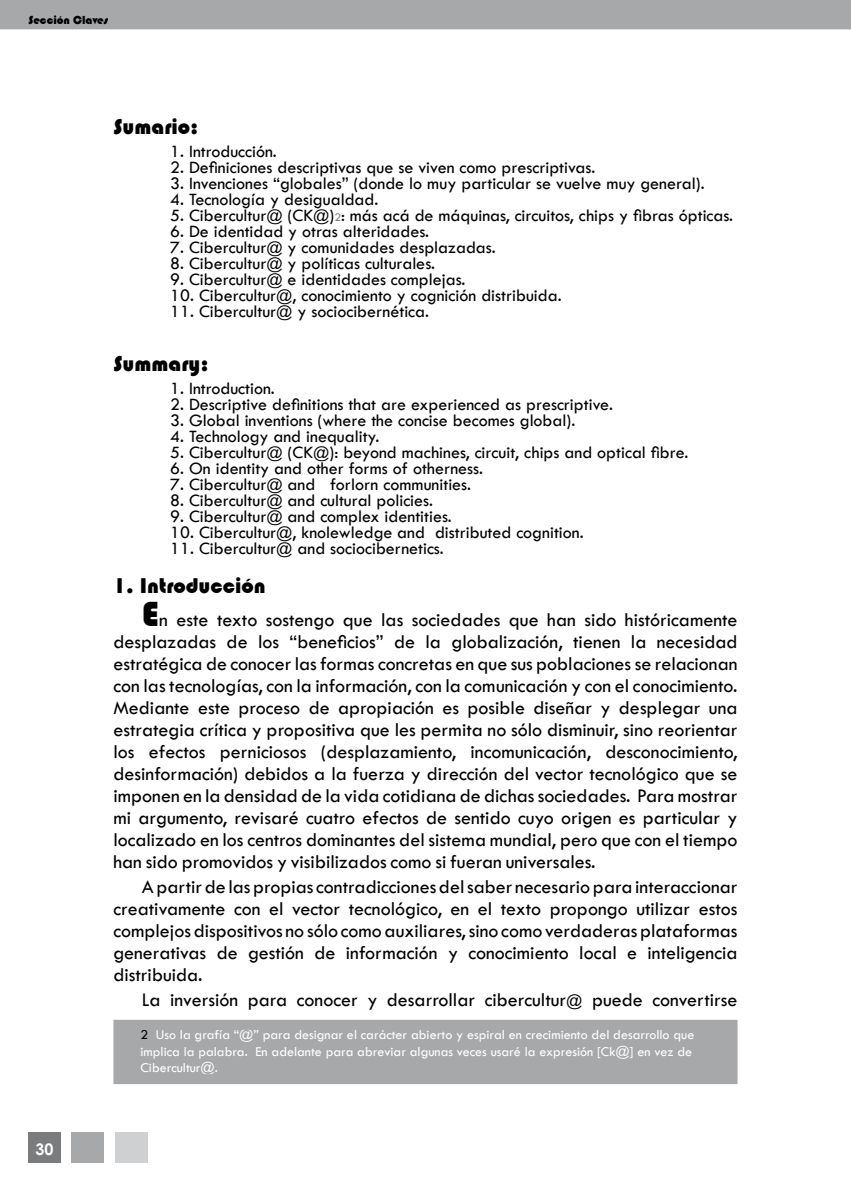
<style>
.page{position:relative;width:851px;height:1191px;background:#fff}
.page>*{position:absolute;margin:0;border:0;box-sizing:border-box;transform-origin:0 0}
.t1{font:22px "Bauhaus 93";color:#000}
.t2{font:20px/22px "Tw Cen";color:#000;text-align:justify}
.t3{font:18px "Tw Cen";color:#000}
.t4{font:700 16px "Century Gothic";color:#fff}
.t5{font:14px/16px "Tw Cen";color:#fff}
.t6{font:12px "Bauhaus 93";color:#000}
.s1{font-size:16px}
.s2{font-size:12px;color:#7b7c7e}
.s3{font-family:"Bauhaus 93";font-size:36px}
.s4{color:#000}
</style>
<div class="page">
<div style="left:0;top:0;width:850px;height:28px;background:#a7a8aa"></div>
<div style="left:0;top:0;width:850px;height:29px;border:2px solid #a7a8aa"></div>
<div style="left:28px;top:1132px;width:32px;height:30px;background:#7b7c7e"></div>
<div style="left:72px;top:1132px;width:32px;height:30px;background:#a7a8aa"></div>
<div style="left:115px;top:1132px;width:32px;height:30px;background:#cfd0d1"></div>
<svg style="left:849px;top:0;width:2px;height:29px"></svg>
<div style="left:118px;top:1024px;width:614px;height:55px;background:#a7a8aa"></div>
<div style="left:113px;top:1019px;width:624px;height:65px;border:10px solid #a7a8aa"></div>
<p class="t6" style="left:28px;top:13px;width:81px">Sección Claves</p>
<p class="t1" style="left:113px;top:114px;width:87px">Sumario:</p>
<p class="t3" style="left:170px;top:140px;width:108px">1. Introducción.</p>
<p class="t3" style="left:170px;top:156px;width:426px">2. Definiciones descriptivas que se viven como prescriptivas.</p>
<p class="t3" style="left:170px;top:172px;width:536px">3. Invenciones “globales” (donde lo muy particular se vuelve muy general).</p>
<p class="t3" style="left:170px;top:188px;width:210px">4. Tecnología y desigualdad.</p>
<p class="t3" style="left:170px;top:204px;width:564px">5. Cibercultur<span class="s1">@</span> (CK<span class="s1">@</span>)<span class="s2">2</span>: más acá de máquinas, circuitos, chips y fibras ópticas.</p>
<p class="t3" style="left:170px;top:220px;width:260px">6. De identidad y otras alteridades.</p>
<p class="t3" style="left:170px;top:236px;width:327px">7. Cibercultur<span class="s1">@</span> y comunidades desplazadas.</p>
<p class="t3" style="left:170px;top:252px;width:266px">8. Cibercultur<span class="s1">@</span> y políticas culturales.</p>
<p class="t3" style="left:170px;top:268px;width:297px">9. Cibercultur<span class="s1">@</span> e identidades complejas.</p>
<p class="t3" style="left:170px;top:284px;width:393px">10. Cibercultur<span class="s1">@</span>, conocimiento y cognición distribuida.</p>
<p class="t3" style="left:170px;top:300px;width:260px">11. Cibercultur<span class="s1">@</span> y sociocibernética.</p>
<p class="t1" style="left:113px;top:351px;width:97px">Summary:</p>
<p class="t3" style="left:170px;top:377px;width:106px">1. Introduction.</p>
<p class="t3" style="left:170px;top:393px;width:444px">2. Descriptive definitions that are experienced as prescriptive.</p>
<p class="t3" style="left:170px;top:409px;width:406px">3. Global inventions (where the concise becomes global).</p>
<p class="t3" style="left:170px;top:425px;width:211px">4. Technology and inequality.</p>
<p class="t3" style="left:170px;top:441px;width:520px">5. Cibercultur<span class="s1">@</span> (CK<span class="s1">@</span>): beyond machines, circuit, chips and optical fibre.</p>
<p class="t3" style="left:170px;top:457px;width:314px">6. On identity and other forms of otherness.</p>
<p class="t3" style="left:170px;top:473px;width:302px">7. Cibercultur<span class="s1">@</span> and forlorn communities.</p>
<p class="t3" style="left:170px;top:489px;width:264px">8. Cibercultur<span class="s1">@</span> and cultural policies.</p>
<p class="t3" style="left:170px;top:505px;width:283px">9. Cibercultur<span class="s1">@</span> and complex identities.</p>
<p class="t3" style="left:170px;top:521px;width:415px">10. Cibercultur<span class="s1">@</span>, knolewledge and distributed cognition.</p>
<p class="t3" style="left:170px;top:537px;width:275px">11. Cibercultur<span class="s1">@</span> and sociocibernetics.</p>
<p class="t1" style="left:113px;top:573px;width:154px">1. Introducción</p>
<p class="t4" style="left:35px;top:1136px;width:19px">30</p>
<p class="t2" style="left:113px;top:608px;width:625px;text-indent:28px"><span class="s3">E</span>n este texto sostengo que las sociedades que han sido históricamente desplazadas de los “beneficios” de la globalización, tienen la necesidad estratégica de conocer las formas concretas en que sus poblaciones se relacionan con las tecnologías, con la información, con la comunicación y con el conocimiento.<br>Mediante este proceso de apropiación es posible diseñar y desplegar una estrategia crítica y propositiva que les permita no sólo disminuir, sino reorientar los efectos perniciosos (desplazamiento, incomunicación, desconocimiento, desinformación) debidos a la fuerza y dirección del vector tecnológico que se imponen en la densidad de la vida cotidiana de dichas sociedades. Para mostrar mi argumento, revisaré cuatro efectos de sentido cuyo origen es particular y localizado en los centros dominantes del sistema mundial, pero que con el tiempo han sido promovidos y visibilizados como si fueran universales.</p>
<p class="t2" style="left:113px;top:875px;width:625px;text-indent:28px">A partir de las propias contradicciones del saber necesario para interaccionar creativamente con el vector tecnológico, en el texto propongo utilizar estos complejos dispositivos no sólo como auxiliares, sino como verdaderas plataformas generativas de gestión de información y conocimiento local e inteligencia distribuida.</p>
<p class="t2" style="left:142px;top:988px;width:597px">La inversión para conocer y desarrollar cibercultur<span class="s1">@</span> puede convertirse</p>
<p class="t5" style="left:140px;top:1027px;width:555px"><span class="s4">2</span> Uso la grafía “@” para designar el carácter abierto y espiral en crecimiento del desarrollo que implica la palabra. En adelante para abreviar algunas veces usaré la expresión [Ck@] en vez de<br>Cibercultur@.</p>
</div>
